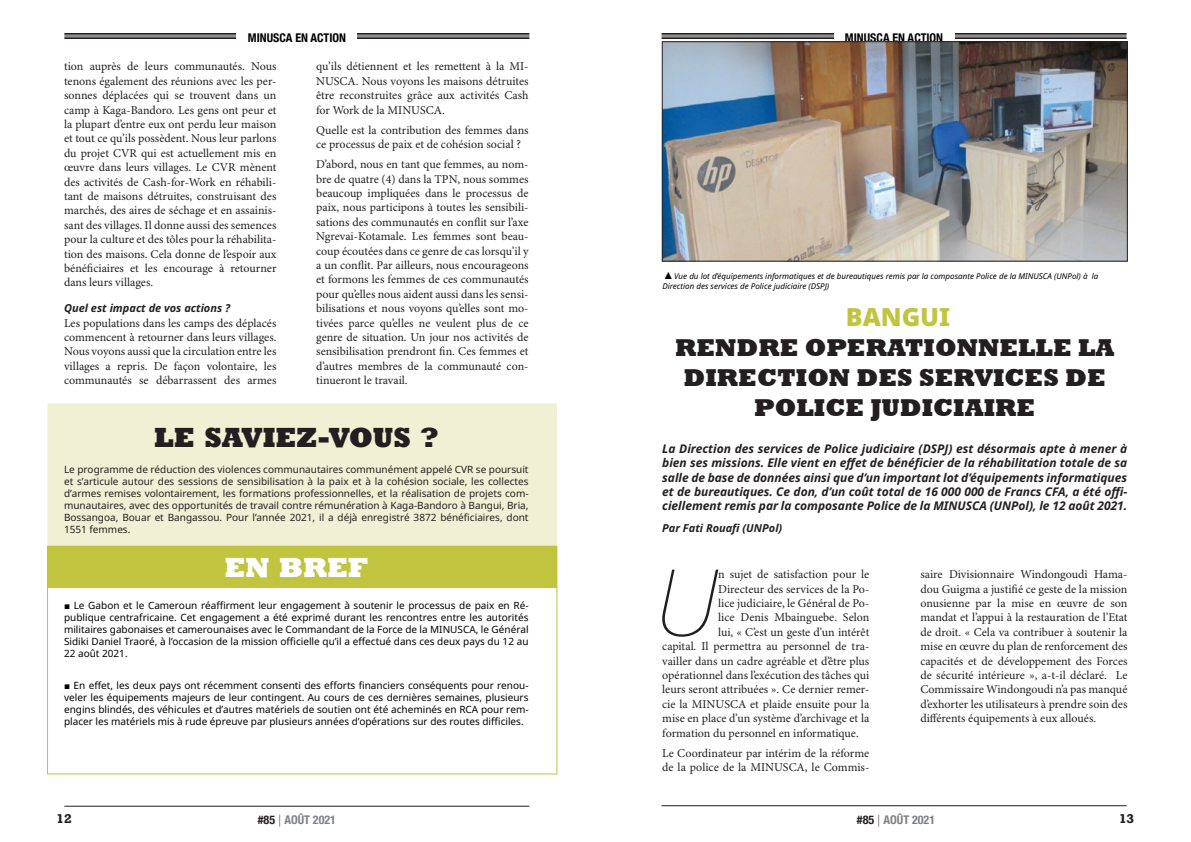
<style>
.page{position:relative;width:1191px;height:842px;background:#fff}
.page>*{position:absolute;margin:0;border:0;box-sizing:border-box;transform-origin:0 0}
.t1{font:italic 100 92.7px "Noto Sans";color:#231f20}
.t2{font:800 26px "Rockwell Nova";letter-spacing:-.01em;color:#231f20}
.t3{font:800 26px "Rockwell Nova";color:#fff}
.t4{font:800 25px/30px "Rockwell";color:#231f20;text-align:center}
.t5{font:900 25px "Noto Sans";color:#c0c43e}
.t6{font:12px/14.4px "Minion Pro";color:#231f20;text-align:justify}
.t7{font:italic 700 12px/14.4px "Noto Sans";color:#231f20;text-align:justify}
.t8{font:700 condensed 12px "Helvetica Neue";color:#000}
.t9{font:700 condensed 12px "Helvetica Neue";color:#7e8083}
.t10{font:700 12px "Rockwell";color:#231f20}
.t11{font:italic 700 11px "Noto Sans";color:#231f20}
.t12{font:10px/12px "Noto Sans";color:#000;text-align:justify}
.t13{font:10px/12px "Noto Sans";color:#231f20;text-align:justify}
.t14{font:italic 8px/10px "Noto Sans";color:#000}
.s1{font-family:"Arial";font-weight:700}
.s2{font-style:normal;font-size:12px}
.s3{color:#231f20}
.s4{font-weight:100;font-stretch:normal;color:#231f20}
</style>
<div class="page">
<hr style="left:64px;top:806px;width:465px;height:1px;background:#231f20">
<hr style="left:661px;top:805px;width:465px;height:1px;background:#231f20">
<hr style="left:64px;top:33px;width:465px;height:2px;background:#231f20">
<hr style="left:64px;top:36px;width:465px;height:1px;background:#231f20">
<hr style="left:64px;top:37px;width:465px;height:2px;background:#231f20">
<hr style="left:661px;top:33px;width:465px;height:2px;background:#231f20">
<hr style="left:661px;top:36px;width:465px;height:1px;background:#231f20">
<hr style="left:661px;top:37px;width:465px;height:2px;background:#231f20">
<div style="left:237px;top:26px;width:120px;height:20px;background:#fff"></div>
<div style="left:834px;top:26px;width:120px;height:20px;background:#fff"></div>
<svg style="left:47px;top:546px;width:510px;height:228px"></svg>
<div style="left:48px;top:403px;width:509px;height:143px;background:#eff0d4"></div>
<div style="left:48px;top:546px;width:509px;height:41px;background:#c0c43e"></div>
<img style="left:664px;top:44px;width:461px;height:215px">
<div style="left:662px;top:42px;width:465px;height:219px;border:1px solid #231f20"></div>
<p class="t8" style="left:248px;top:28px;width:100px">MINUSCA EN ACTION</p>
<p class="t8" style="left:845px;top:28px;width:100px">MINUSCA EN ACTION</p>
<p class="t6" style="left:64px;top:60px;width:214px">tion auprès de leurs communautés. Nous tenons également des réunions avec les per&shy;sonnes déplacées qui se trouvent dans un camp à Kaga-Bandoro. Les gens ont peur et la plupart d’entre eux ont perdu leur maison et tout ce qu’ils possèdent. Nous leur parlons du projet CVR qui est actuellement mis en œuvre dans leurs villages. Le CVR mènent des activités de Cash-for-Work en réhabili&shy;tant de maisons détruites, construisant des marchés, des aires de séchage et en assainis&shy;sant des villages. Il donne aussi des semences pour la culture et des tôles pour la réhabilita&shy;tion des maisons. Cela donne de l’espoir aux bénéficiaires et les encourage à retourner dans leurs villages.</p>
<p class="t11" style="left:64px;top:300px;width:168px">Quel est impact de vos actions ?</p>
<p class="t6" style="left:64px;top:316px;width:214px">Les populations dans les camps des déplacés commencent à retourner dans leurs villages.<br>Nous voyons aussi que la circulation entre les villages a repris. De façon volontaire, les communautés se débarrassent des armes</p>
<p class="t6" style="left:316px;top:60px;width:214px">qu’ils détiennent et les remettent à la MI-NUSCA. Nous voyons les maisons détruites être reconstruites grâce aux activités Cash for Work de la MINUSCA.</p>
<p class="t6" style="left:316px;top:123px;width:214px">Quelle est la contribution des femmes dans ce processus de paix et de cohésion social ?</p>
<p class="t6" style="left:316px;top:158px;width:214px">D’abord, nous en tant que femmes, au nom&shy;bre de quatre (4) dans la TPN, nous sommes beaucoup impliquées dans le processus de paix, nous participons à toutes les sensibili&shy;sations des communautés en conflit sur l’axe Ngrevai-Kotamale. Les femmes sont beau&shy;coup écoutées dans ce genre de cas lorsqu’il y a un conflit. Par ailleurs, nous encourageons et formons les femmes de ces communautés pour qu’elles nous aident aussi dans les sensi&shy;bilisations et nous voyons qu’elles sont mo&shy;tivées parce qu’elles ne veulent plus de ce genre de situation. Un jour nos activités de sensibilisation prendront fin. Ces femmes et d’autres membres de la communauté con&shy;tinueront le travail.</p>
<h2 class="t2" style="left:154px;top:420px;width:286px">LE SAVIEZ-VOUS ?</h2>
<p class="t13" style="left:64px;top:463px;width:466px">Le programme de réduction des violences communautaires communément appelé CVR se poursuit et s’articule autour des sessions de sensibilisation à la paix et à la cohésion sociale, les collectes d’armes remises volontairement, les formations professionnelles, et la réalisation de projets com&shy;munautaires, avec des opportunités de travail contre rémunération à Kaga-Bandoro à Bangui, Bria, Bossangoa, Bouar et Bangassou. Pour l’année 2021, il a déjà enregistré 3872 bénéficiaires, dont 1551 femmes.</p>
<h2 class="t3" style="left:224px;top:550px;width:145px">EN BREF</h2>
<p class="t12" style="left:64px;top:599px;width:466px"><span class="s1">■</span> Le Gabon et le Cameroun réaffirment leur engagement à soutenir le processus de paix en Ré&shy;publique centrafricaine. Cet engagement a été exprimé durant les rencontres entre les autorités militaires gabonaises et camerounaises avec le Commandant de la Force de la MINUSCA, le Général Sidiki Daniel Traoré, à l’occasion de la mission officielle qu’il a effectué dans ces deux pays du 12 au 22 août 2021.</p>
<p class="t12" style="left:64px;top:679px;width:466px"><span class="s1">■</span> En effet, les deux pays ont récemment consenti des efforts financiers conséquents pour renou&shy;veler les équipements majeurs de leur contingent. Au cours de ces dernières semaines, plusieurs engins blindés, des véhicules et d’autres matériels de soutien ont été acheminés en RCA pour rem&shy;placer les matériels mis à rude épreuve par plusieurs années d’opérations sur des routes difficiles.</p>
<p class="t14" style="left:662px;top:271px;width:437px"><span class="s2">▲</span>Vue du lot d’équipements informatiques et de bureautiques remis par la composante Police de la MINUSCA (UNPol) à la<br>Direction des services de Police judiciaire (DSPJ)</p>
<h3 class="t5" style="left:846px;top:298px;width:106px">BANGUI</h3>
<h3 class="t4" style="left:675px;top:333px;width:441px">RENDRE OPERATIONNELLE LA<br>DIRECTION DES SERVICES DE<br>POLICE JUDICIAIRE</h3>
<p class="t7" style="left:662px;top:441px;width:466px">La Direction des services de Police judiciaire (DSPJ) est désormais apte à mener à bien ses missions. Elle vient en effet de bénéficier de la réhabilitation totale de sa salle de base de données ainsi que d’un important lot d’équipements informatiques et de bureautiques. Ce don, d’un coût total de 16 000 000 de Francs CFA, a été offi&shy;ciellement remis par la composante Police de la MINUSCA (UNPol), le 12 août 2021.</p>
<p class="t11" style="left:662px;top:520px;width:122px">Par Fati Rouafi (UNPol)</p>
<h1 class="t1" style="left:654px;top:535px;width:66px">U</h1>
<p class="t6" style="left:718px;top:568px;width:153px">n sujet de satisfaction pour le</p>
<p class="t6" style="left:920px;top:568px;width:209px">saire Divisionnaire Windongoudi Hama&shy;dou Guigma a justifié ce geste de la mission onusienne par la mise en œuvre de son mandat et l’appui à la restauration de l’Etat de droit. « Cela va contribuer à soutenir la mise en œuvre du plan de renforcement des capacités et de développement des Forces de sécurité intérieure », a-t-il déclaré. Le Commissaire Windongoudi n’a pas manqué d’exhorter les utilisateurs à prendre soin des différents équipements à eux alloués.</p>
<p class="t6" style="left:718px;top:582px;width:153px">Directeur des services de la Po-</p>
<p class="t6" style="left:718px;top:596px;width:153px">lice judiciaire, le Général de Po-</p>
<p class="t6" style="left:718px;top:611px;width:153px">lice Denis Mbainguebe. Selon</p>
<p class="t6" style="left:718px;top:625px;width:153px">lui, « C’est un geste d’un intérêt</p>
<p class="t6" style="left:662px;top:640px;width:209px">capital. Il permettra au personnel de tra-</p>
<p class="t6" style="left:662px;top:654px;width:209px">vailler dans un cadre agréable et d’être plus</p>
<p class="t6" style="left:662px;top:668px;width:209px">opérationnel dans l’exécution des tâches qui</p>
<p class="t6" style="left:662px;top:683px;width:209px">leurs seront attribuées ». Ce dernier remer-</p>
<p class="t6" style="left:662px;top:697px;width:208px">cie la MINUSCA et plaide ensuite pour la</p>
<p class="t6" style="left:662px;top:712px;width:209px">mise en place d’un système d’archivage et la</p>
<p class="t6" style="left:662px;top:726px;width:198px">formation du personnel en informatique.</p>
<p class="t6" style="left:662px;top:746px;width:209px">Le Coordinateur par intérim de la réforme de la police de la MINUSCA, le Commis-</p>
<p class="t9" style="left:258px;top:809px;width:80px"><span class="s3">#85</span> <span class="s4">|</span> AOÛT 2021</p>
<p class="t9" style="left:857px;top:809px;width:80px"><span class="s3">#85</span> <span class="s4">|</span> AOÛT 2021</p>
<p class="t10" style="left:57px;top:810px;width:17px">12</p>
<p class="t10" style="left:1119px;top:810px;width:17px">13</p>
</div>
